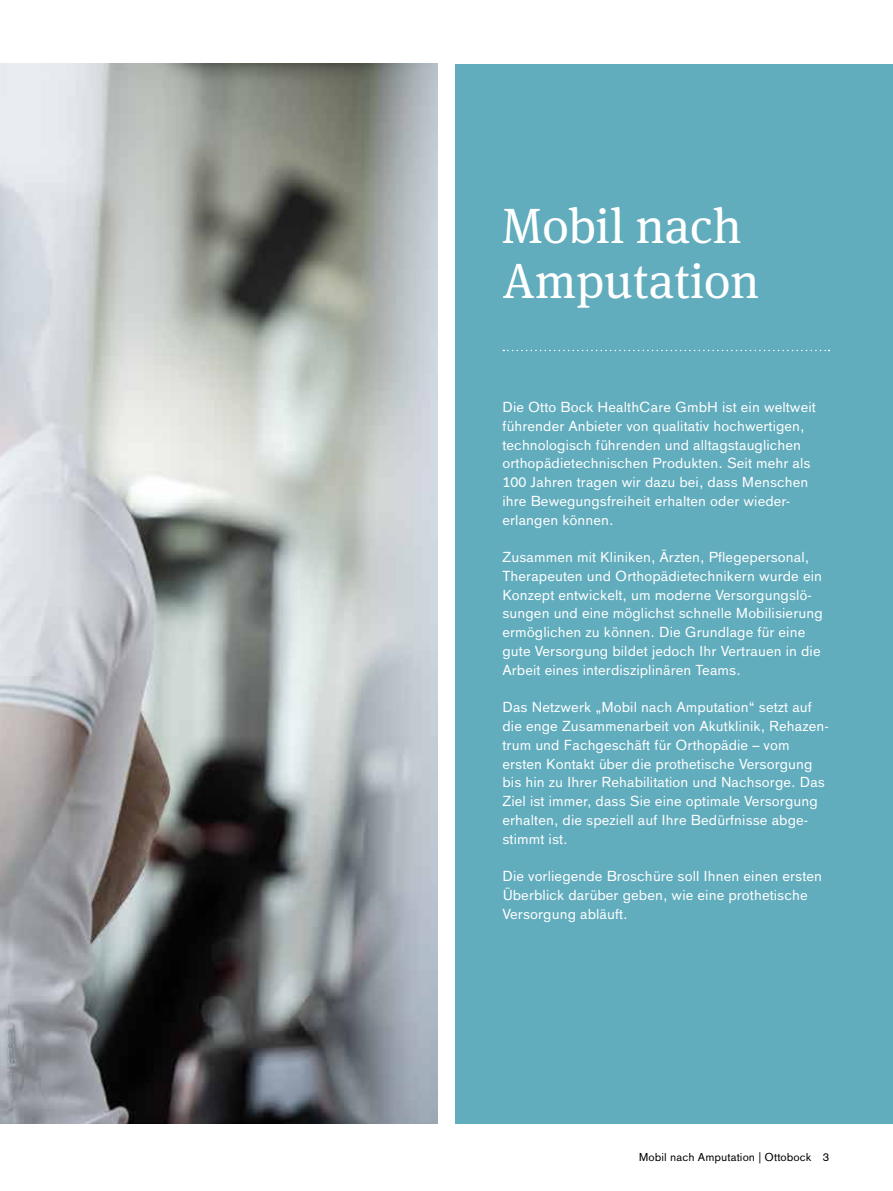
<style>
.page{position:relative;width:893px;height:1191px;background:#fff}
.page>*{position:absolute;margin:0;border:0;box-sizing:border-box;transform-origin:0 0}
.t1{font:49.5px/55.5px "OBO Serif";color:#fff}
.t2{font:14.25px/18.8px "OBO Sans";letter-spacing:.005em;color:#fff}
.t3{font:11.25px "OBO Sans";letter-spacing:.005em;color:#000}
</style>
<div class="page">
<img style="left:0;top:64px;width:437px;height:1059px">
<div style="left:456px;top:64px;width:437px;height:1059px;background:#61acbd"></div>
<svg style="left:503px;top:350px;width:326px;height:1px"></svg>
<h1 class="t1" style="left:502px;top:198px;width:258px">Mobil nach<br>Amputation</h1>
<p class="t2" style="left:502px;top:398px;width:315px">Die Otto Bock HealthCare GmbH ist ein weltweit führender Anbieter von qualitativ hochwertigen, technologisch führenden und alltagstauglichen orthopädietechnischen Produkten. Seit mehr als 100 Jahren tragen wir dazu bei, dass Menschen ihre Bewegungsfreiheit erhalten oder wieder&shy;erlangen können.</p>
<p class="t2" style="left:502px;top:548px;width:322px">Zusammen mit Kliniken, Ärzten, Pflegepersonal, Therapeuten und Orthopädietechnikern wurde ein Konzept entwickelt, um moderne Versorgungslö&shy;sungen und eine möglichst schnelle Mobilisierung ermöglichen zu können. Die Grundlage für eine gute Versorgung bildet jedoch Ihr Vertrauen in die Arbeit eines interdisziplinären Teams.</p>
<p class="t2" style="left:502px;top:698px;width:328px">Das Netzwerk „Mobil nach Amputation“ setzt auf die enge Zusammenarbeit von Akutklinik, Rehazen&shy;trum und Fachgeschäft für Orthopädie – vom ersten Kontakt über die prothetische Versorgung bis hin zu Ihrer Rehabilitation und Nachsorge. Das Ziel ist immer, dass Sie eine optimale Versorgung erhalten, die speziell auf Ihre Bedürfnisse abge&shy;stimmt ist.</p>
<p class="t2" style="left:502px;top:867px;width:321px">Die vorliegende Broschüre soll Ihnen einen ersten<br>Überblick darüber geben, wie eine prothetische<br>Versorgung abläuft.</p>
<p class="t3" style="left:639px;top:1150px;width:192px">Mobil nach Amputation | Ottobock 3</p>
</div>
